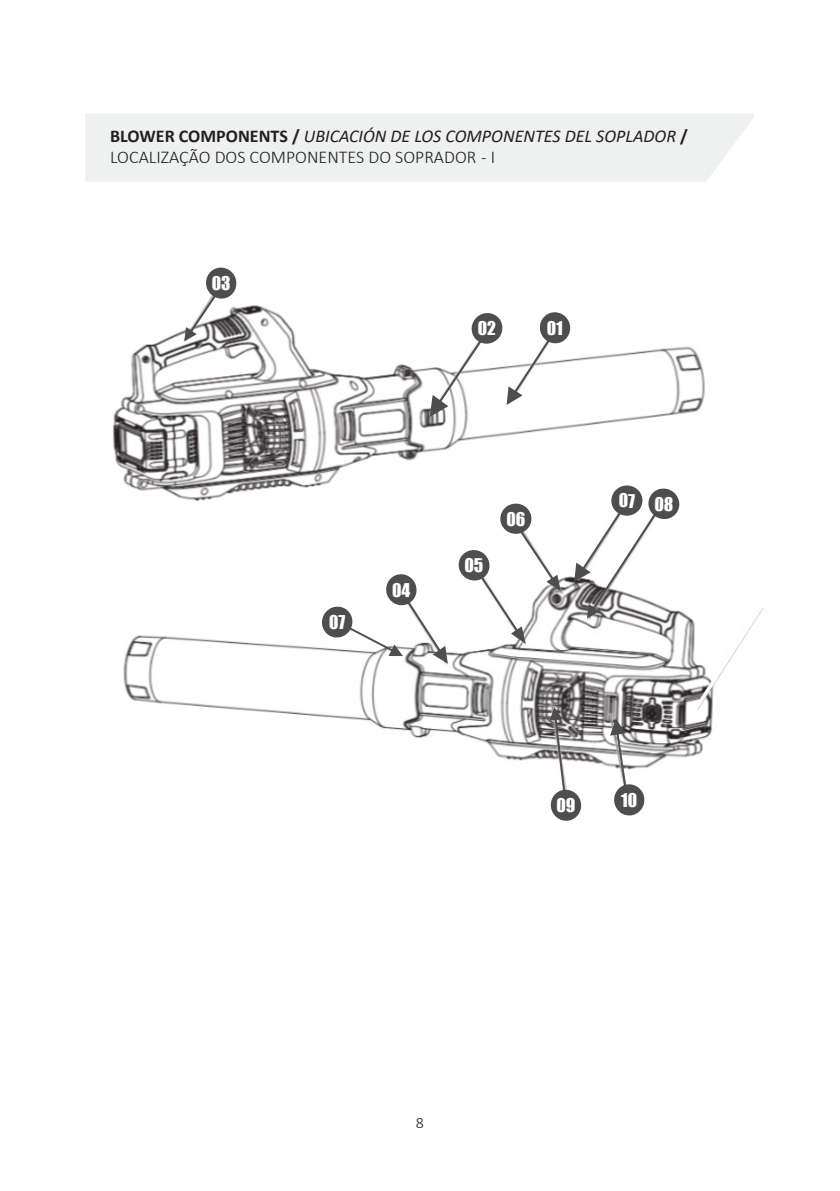
<style>
.page{position:relative;width:840px;height:1191px;background:#fff}
.page>*{position:absolute;margin:0;border:0;box-sizing:border-box;transform-origin:0 0}
.Titulo_Geral{font:300 18px/21.6px "Calibri";color:#231f20}
.t1{font:17.4px "Impact";color:#fff}
.t2{font:300 16px "Calibri";color:#231f20}
.s1{font-weight:700}
.s2{font-weight:400;font-style:italic}
</style>
<div class="page">
<div style="left:85px;top:114px;width:669px;height:68px;background:#eff0f0"></div>
<img style="left:112px;top:305px;width:601px;height:498px">
<svg style="left:609px;top:718px;width:20px;height:83px"></svg>
<div style="left:501px;top:504px;width:29px;height:29px;background:#4f4e4e;border-radius:50%"></div>
<div style="left:500px;top:503px;width:31px;height:31px;border:2px solid #4f4e4e;border-radius:50%"></div>
<div style="left:614px;top:785px;width:29px;height:30px;background:#4f4e4e;border-radius:50%"></div>
<div style="left:613px;top:784px;width:31px;height:32px;border:2px solid #4f4e4e;border-radius:50%"></div>
<svg style="left:691px;top:603px;width:73px;height:109px"></svg>
<svg style="left:183px;top:267px;width:54px;height:75px"></svg>
<svg style="left:318px;top:573px;width:130px;height:90px"></svg>
<svg style="left:549px;top:707px;width:32px;height:114px"></svg>
<svg style="left:457px;top:511px;width:104px;height:133px"></svg>
<svg style="left:429px;top:310px;width:141px;height:107px"></svg>
<svg style="left:573px;top:485px;width:109px;height:134px"></svg>
<p class="Titulo_Geral" style="left:110px;top:125px;width:579px"><span class="s1">BLOWER COMPONENTS /</span> <span class="s2">UBICACIÓN DE LOS COMPONENTES DEL SOPLADOR</span> <span class="s1">/<br></span>LOCALIZAÇÃO DOS COMPONENTES DO SOPRADOR - I</p>
<p class="t1" style="left:329px;top:608px;width:18px">07</p>
<p class="t1" style="left:477px;top:315px;width:20px">02</p>
<p class="t2" style="left:415px;top:1112px;width:10px">8</p>
<p class="t1" style="left:621px;top:786px;width:18px">10</p>
</div>
